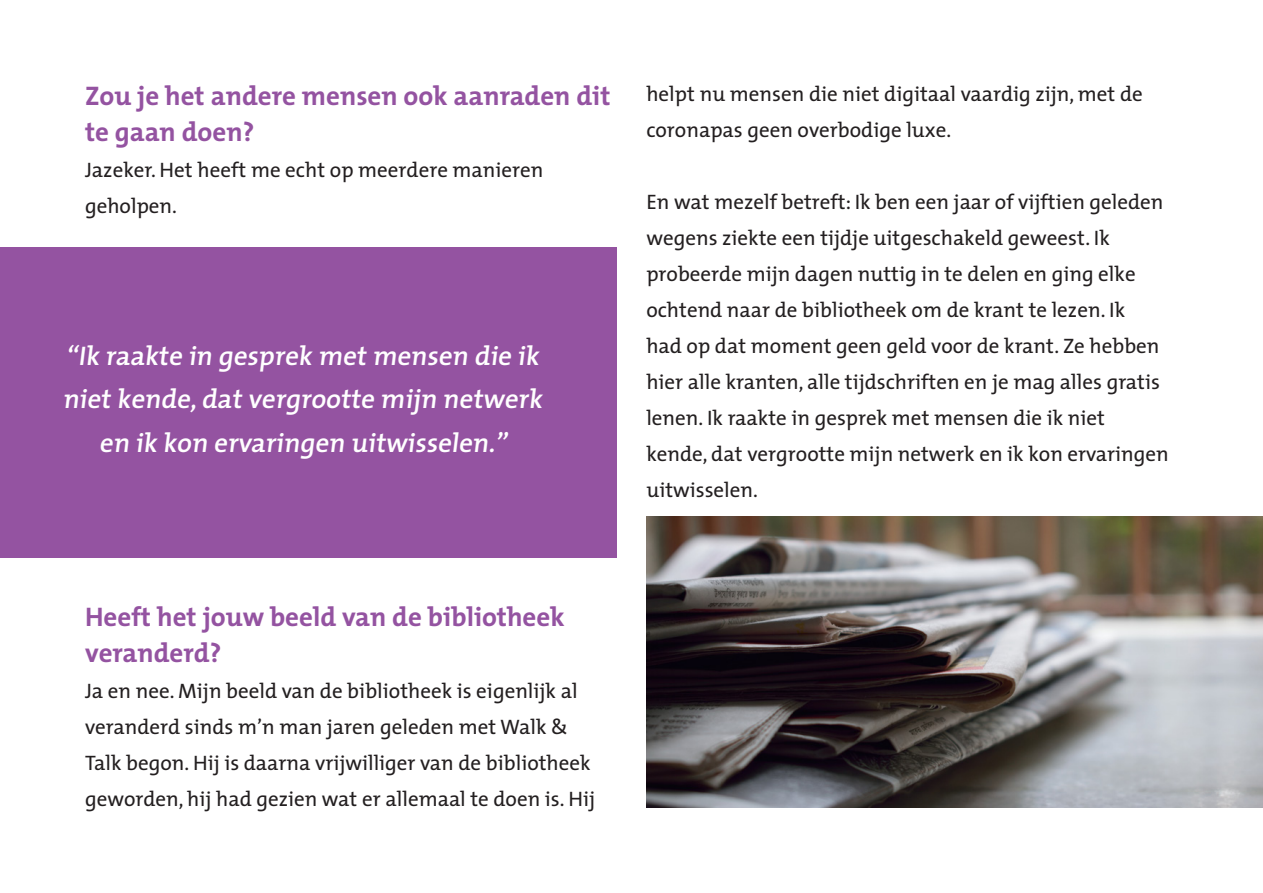
<style>
.page{position:relative;width:1263px;height:893px;background:#fff}
.page>*{position:absolute;margin:0;border:0;box-sizing:border-box;transform-origin:0 0}
.t1{font:600 27px/43.5px "The Mix";color:#fff;text-align:center}
.t2{font:700 27px/36px "The Mix";color:#9453a1}
.t3{font:21px/36px "The Mix";color:#231f20}
</style>
<div class="page">
<div style="left:0;top:248px;width:617px;height:310px;background:#9453a1"></div>
<img style="left:646px;top:517px;width:617px;height:291px">
<p class="t2" style="left:85px;top:77px;width:527px">Zou je het andere mensen ook aanraden dit te gaan doen?</p>
<p class="t3" style="left:85px;top:152px;width:460px">Jazeker. Het heeft me echt op meerdere manieren geholpen.</p>
<p class="t1" style="left:63px;top:333px;width:486px">“Ik raakte in gesprek met mensen die ik niet kende,dat vergrootte mijn netwerk en ik kon ervaringen uitwisselen.”</p>
<p class="t3" style="left:646px;top:75px;width:498px">helpt nu mensen die niet digitaal vaardig zijn, met de coronapas geen overbodige luxe.</p>
<p class="t3" style="left:646px;top:183px;width:524px">En wat mezelf betreft: Ik ben een jaar of vijftien geleden wegens ziekte een tijdje uitgeschakeld geweest. Ik probeerde mijn dagen nuttig in te delen en ging elke ochtend naar de bibliotheek om de krant te lezen. Ik<br>had op dat moment geen geld voor de krant. Ze hebben hier alle kranten, alle tijdschriften en je mag alles gratis lenen. Ik raakte in gesprek met mensen die ik niet kende, dat vergrootte mijn netwerk en ik kon ervaringen uitwisselen.</p>
<p class="t2" style="left:85px;top:598px;width:481px">Heeft het jouw beeld van de bibliotheek veranderd?</p>
<p class="t3" style="left:85px;top:672px;width:511px">Ja en nee. Mijn beeld van de bibliotheek is eigenlijk al veranderd sinds m’n man jaren geleden met Walk &amp; Talk begon. Hij is daarna vrijwilliger van de bibliotheek geworden, hij had gezien wat er allemaal te doen is. Hij</p>
</div>
